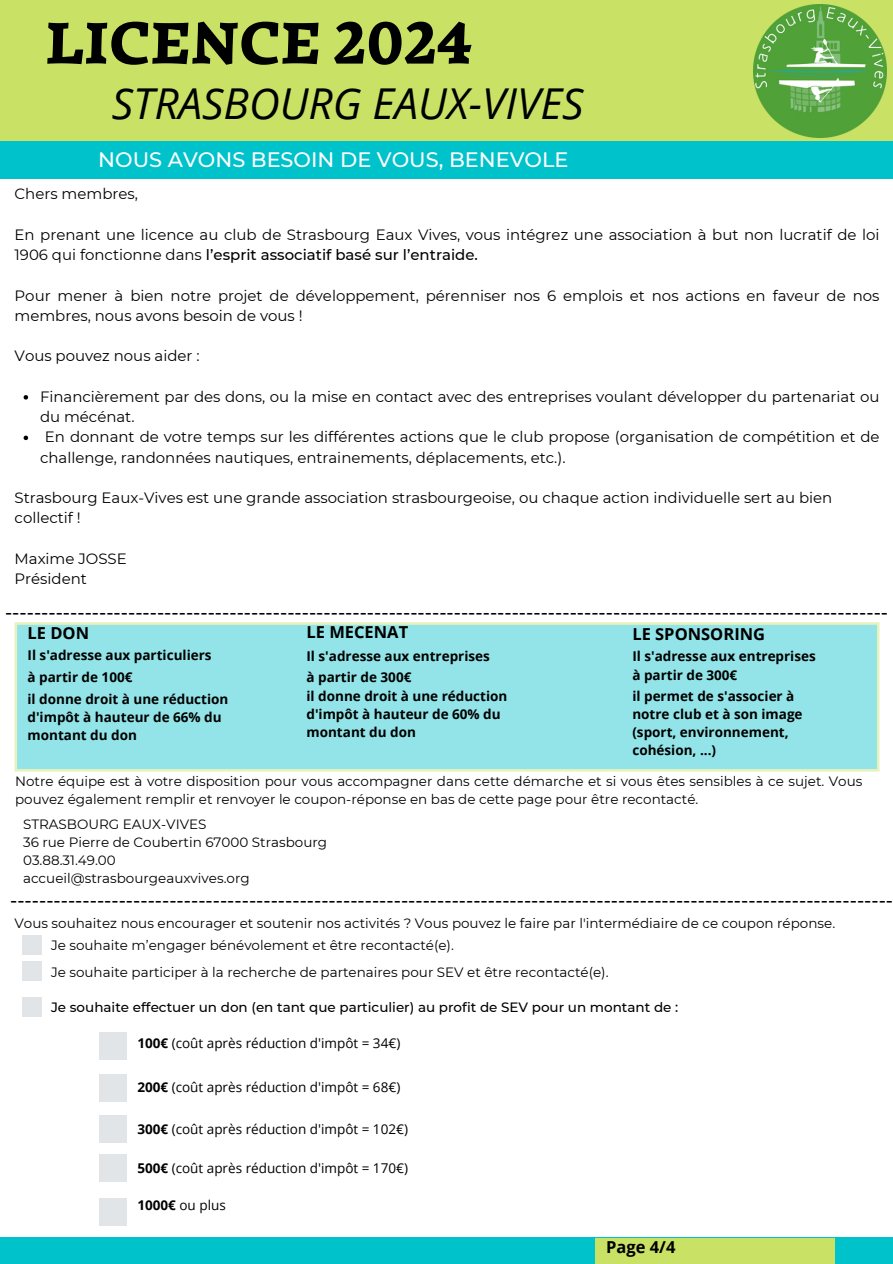
<style>
.page{position:relative;width:893px;height:1264px;background:#fff}
.page>*{position:absolute;margin:0;border:0;box-sizing:border-box;transform-origin:0 0}
.t1{font:italic 900 60px "Simonetta";color:#000}
.t2{font:italic 42.6px "Open Sans";color:#000}
.t3{font:500 20.85px "Montserrat";color:#fff}
.t4{font:500 18.9px "Montserrat";color:#000}
.t5{font:700 16.5px "Open Sans";color:#000}
.t6{font:15px/20.2px "Montserrat";color:#000}
.t7{font:13.5px/18px "Montserrat";color:#000}
.t8{font:700 13.5px "Open Sans";color:#000}
.t9{font:13.5px "Open Sans";color:#000}
.t10{font:500 13.5px "Montserrat";color:#000}
.s1{font-weight:500}
.s2{font-weight:700}
</style>
<div class="page">
<div style="left:0;top:1237px;width:892px;height:26px;background:#00c2cb"></div>
<div style="left:595px;top:1237px;width:239px;height:26px;background:#c9e265"></div>
<div style="left:0;top:139px;width:892px;height:40px;background:#00c2cb"></div>
<svg style="left:24px;top:395px;width:4px;height:4px"></svg>
<svg style="left:24px;top:435px;width:4px;height:5px"></svg>
<div style="left:15px;top:622px;width:864px;height:149px;background:#92e4e8"></div>
<div style="left:99px;top:1032px;width:28px;height:27px;background:#e1e5e7"></div>
<div style="left:99px;top:1074px;width:28px;height:27px;background:#e1e5e7"></div>
<div style="left:99px;top:1115px;width:28px;height:27px;background:#e1e5e7"></div>
<div style="left:99px;top:1154px;width:28px;height:27px;background:#e1e5e7"></div>
<div style="left:99px;top:1198px;width:28px;height:27px;background:#e1e5e7"></div>
<div style="left:0;top:0;width:892px;height:141px;background:#c9e265"></div>
<img style="left:753px;top:5px;width:133px;height:132px">
<div style="left:23px;top:935px;width:19px;height:19px;background:#e1e5e7"></div>
<div style="left:23px;top:961px;width:19px;height:20px;background:#e1e5e7"></div>
<div style="left:23px;top:996px;width:19px;height:20px;background:#e1e5e7"></div>
<p class="t1" style="left:45px;top:6px;width:429px">LICENCE 2024</p>
<p class="t2" style="left:112px;top:73px;width:473px">STRASBOURG EAUX-VIVES</p>
<p class="t3" style="left:98px;top:147px;width:471px">NOUS AVONS BESOIN DE VOUS, BENEVOLE</p>
<p class="t6" style="left:15px;top:184px;width:125px">Chers membres,</p>
<p class="t6" style="left:15px;top:224px;width:866px">En prenant une licence au club de Strasbourg Eaux Vives, vous intégrez une association à but non lucratif de loi<br>1906 qui fonctionne dans <span class="s1">l’esprit associatif basé sur l’entraide.</span></p>
<p class="t6" style="left:15px;top:285px;width:866px">Pour mener à bien notre projet de développement, pérenniser nos 6 emplois et nos actions en faveur de nos membres, nous avons besoin de vous !</p>
<p class="t6" style="left:15px;top:346px;width:186px">Vous pouvez nous aider :</p>
<p class="t6" style="left:40px;top:386px;width:840px">Financièrement par des dons, ou la mise en contact avec des entreprises voulant développer du partenariat ou du mécénat.</p>
<p class="t6" style="left:40px;top:427px;width:840px;text-indent:5px">En donnant de votre temps sur les différentes actions que le club propose (organisation de compétition et de challenge, randonnées nautiques, entrainements, déplacements, etc.).</p>
<p class="t6" style="left:15px;top:487px;width:819px">Strasbourg Eaux-Vives est une grande association strasbourgeoise, ou chaque action individuelle sert au bien collectif !</p>
<p class="t6" style="left:15px;top:548px;width:114px">Maxime JOSSE</p>
<p class="t6" style="left:15px;top:568px;width:74px">Président</p>
<p class="t4" style="left:5px;top:600px;width:884px">--------------------------------------------------------------------------------------------------------------------------</p>
<p class="t5" style="left:28px;top:621px;width:63px">LE DON</p>
<p class="t5" style="left:306px;top:620px;width:103px">LE MECENAT</p>
<p class="t5" style="left:632px;top:622px;width:134px">LE SPONSORING</p>
<p class="t8" style="left:28px;top:645px;width:186px">Il s'adresse aux particuliers</p>
<p class="t8" style="left:306px;top:646px;width:185px">Il s'adresse aux entreprises</p>
<p class="t8" style="left:632px;top:646px;width:185px">Il s'adresse aux entreprises</p>
<p class="t8" style="left:28px;top:667px;width:106px">à partir de 100€</p>
<p class="t8" style="left:306px;top:667px;width:106px">à partir de 300€</p>
<p class="t8" style="left:632px;top:665px;width:106px">à partir de 300€</p>
<p class="t8" style="left:28px;top:689px;width:202px">il donne droit à une réduction</p>
<p class="t8" style="left:28px;top:707px;width:196px">d'impôt à hauteur de 66% du</p>
<p class="t8" style="left:28px;top:725px;width:111px">montant du don</p>
<p class="t8" style="left:306px;top:686px;width:202px">il donne droit à une réduction</p>
<p class="t8" style="left:306px;top:704px;width:196px">d'impôt à hauteur de 60% du</p>
<p class="t8" style="left:306px;top:722px;width:111px">montant du don</p>
<p class="t8" style="left:632px;top:686px;width:163px">il permet de s'associer à</p>
<p class="t8" style="left:632px;top:704px;width:172px">notre club et à son image</p>
<p class="t8" style="left:632px;top:722px;width:158px">(sport, environnement,</p>
<p class="t8" style="left:632px;top:740px;width:85px">cohésion, ...)</p>
<p class="t7" style="left:15px;top:771px;width:848px">Notre équipe est à votre disposition pour vous accompagner dans cette démarche et si vous êtes sensibles à ce sujet. Vous pouvez également remplir et renvoyer le coupon-réponse en bas de cette page pour être recontacté.</p>
<p class="t7" style="left:23px;top:815px;width:185px">STRASBOURG EAUX-VIVES</p>
<p class="t7" style="left:23px;top:833px;width:305px">36 rue Pierre de Coubertin 67000 Strasbourg</p>
<p class="t7" style="left:23px;top:851px;width:94px">03.88.31.49.00</p>
<p class="t7" style="left:23px;top:869px;width:228px">accueil@strasbourgeauxvives.org</p>
<p class="t7" style="left:15px;top:913px;width:822px">Vous souhaitez nous encourager et soutenir nos activités ? Vous pouvez le faire par l'intermédiaire de ce coupon réponse.</p>
<p class="t7" style="left:51px;top:963px;width:559px">Je souhaite participer à la recherche de partenaires pour SEV et être recontacté(e).</p>
<p class="t10" style="left:51px;top:999px;width:628px">Je souhaite effectuer un don (en tant que particulier) au profit de SEV pour un montant de :</p>
<p class="t9" style="left:137px;top:1033px;width:264px"><span class="s2">100€</span> (coût après réduction d'impôt = 34€)</p>
<p class="t9" style="left:137px;top:1077px;width:264px"><span class="s2">200€</span> (coût après réduction d'impôt = 68€)</p>
<p class="t9" style="left:137px;top:1119px;width:272px"><span class="s2">300€</span> (coût après réduction d'impôt = 102€)</p>
<p class="t9" style="left:137px;top:1158px;width:272px"><span class="s2">500€</span> (coût après réduction d'impôt = 170€)</p>
<p class="t9" style="left:137px;top:1195px;width:90px"><span class="s2">1000€</span> ou plus</p>
<p class="t4" style="left:10px;top:888px;width:884px">--------------------------------------------------------------------------------------------------------------------------</p>
<p class="t7" style="left:51px;top:935px;width:404px">Je souhaite m’engager bénévolement et être recontacté(e).</p>
<p class="t5" style="left:606px;top:1235px;width:71px">Page 4/4</p>
</div>
